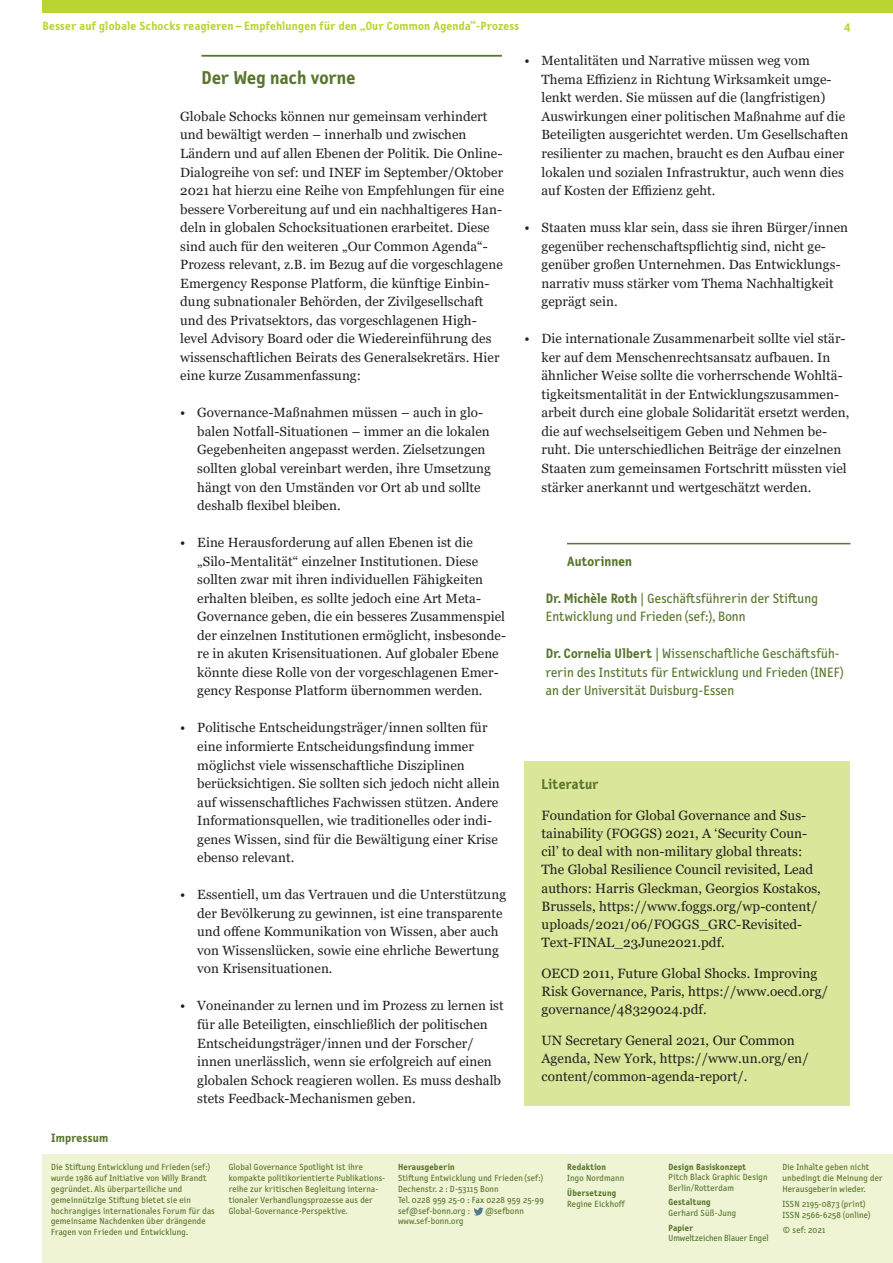
<style>
.page{position:relative;width:893px;height:1263px;background:#fff}
.page>*{position:absolute;margin:0;border:0;box-sizing:border-box;transform-origin:0 0}
.t1{font:700 18.75px "Letter Gothic Text OT";letter-spacing:.005em;color:#58762d}
.t2{font:700 14.4px "Letter Gothic Text OT";letter-spacing:.015em;color:#58762d}
.t3{font:13.65px/18.6px "Letter Gothic Text OT";letter-spacing:.01em;color:#58762d}
.t4{font:700 13.65px "Letter Gothic Text OT";letter-spacing:.01em;color:#58762d}
.t5{font:13.5px/18.1px "Georgia";letter-spacing:.005em;color:#231f20}
.t6{font:13.35px/18.6px "Georgia";letter-spacing:.005em;color:#231f20}
.t7{font:700 12.15px "Letter Gothic Text OT";letter-spacing:.02em;color:#58762d}
.t8{font:700 12px "Letter Gothic Text OT";letter-spacing:.02em;color:#bad432}
.t9{font:9px/10.9px "Letter Gothic Text OT";letter-spacing:.02em;color:#58762d}
.t10{font:700 9px "Letter Gothic Text OT";letter-spacing:.02em;color:#58762d}
.t11{font:9px "Letter Gothic Text OT";color:#58762d}
.s1{font-weight:700}
</style>
<div class="page">
<div style="left:43px;top:0;width:850px;height:13px;background:#bad432"></div>
<div style="left:43px;top:1154px;width:850px;height:109px;background:#eef4d4"></div>
<svg style="left:474px;top:1207px;width:10px;height:9px"></svg>
<hr style="left:201px;top:55px;width:301px;height:2px;background:#58762d">
<hr style="left:567px;top:543px;width:283px;height:1px;background:#58762d">
<div style="left:524px;top:761px;width:326px;height:344px;background:#dae699"></div>
<p class="t8" style="left:43px;top:18px;width:478px">Besser auf globale Schocks reagieren – Empfehlungen für den „Our Common Agenda“-Prozess</p>
<h1 class="t1" style="left:201px;top:66px;width:155px">Der Weg nach vorne</h1>
<p class="t6" style="left:180px;top:107px;width:326px">Globale Schocks können nur gemeinsam verhindert und bewältigt werden – innerhalb und zwischen Ländern und auf allen Ebenen der Politik. Die Online-Dialogreihe von sef: und INEF im September/Oktober 2021 hat hierzu eine Reihe von Empfehlungen für eine bessere Vorbereitung auf und ein nachhaltigeres Han&shy;deln in globalen Schocksituationen erarbeitet. Diese sind auch für den weiteren „Our Common Agenda“- Prozess relevant, z.B. im Bezug auf die vorgeschlagene Emergency Response Platform, die künftige Einbin&shy;dung subnationaler Behörden, der Zivilgesellschaft und des Privatsektors, das vorgeschlagenen High&shy;level Advisory Board oder die Wiedereinführung des wissenschaftlichen Beirats des Generalsekretärs. Hier eine kurze Zusammenfassung:</p>
<p class="t6" style="left:197px;top:404px;width:295px;text-indent:-17px">• Governance-Maßnahmen müssen – auch in glo&shy;balen Notfall-Situationen – immer an die lokalen Gegebenheiten angepasst werden. Zielsetzungen sollten global vereinbart werden, ihre Umsetzung hängt von den Umständen vor Ort ab und sollte deshalb flexibel bleiben.</p>
<p class="t6" style="left:197px;top:533px;width:310px;text-indent:-17px">• Eine Herausforderung auf allen Ebenen ist die „Silo-Mentalität“ einzelner Institutionen. Diese sollten zwar mit ihren individuellen Fähigkeiten erhalten bleiben, es sollte jedoch eine Art Meta-Governance geben, die ein besseres Zusammenspiel der einzelnen Institutionen ermöglicht, insbesonde&shy;re in akuten Krisensituationen. Auf globaler Ebene könnte diese Rolle von der vorgeschlagenen Emer&shy;gency Response Platform übernommen werden.</p>
<p class="t6" style="left:197px;top:719px;width:304px;text-indent:-17px">• Politische Entscheidungsträger/innen sollten für eine informierte Entscheidungsfindung immer möglichst viele wissenschaftliche Disziplinen berücksichtigen. Sie sollten sich jedoch nicht allein auf wissenschaftliches Fachwissen stützen. Andere Informationsquellen, wie traditionelles oder indi&shy;genes Wissen, sind für die Bewältigung einer Krise ebenso relevant.</p>
<p class="t6" style="left:197px;top:886px;width:310px;text-indent:-17px">• Essentiell, um das Vertrauen und die Unterstützung der Bevölkerung zu gewinnen, ist eine transparente und offene Kommunikation von Wissen, aber auch von Wissenslücken, sowie eine ehrliche Bewertung von Krisensituationen.</p>
<p class="t6" style="left:197px;top:997px;width:308px;text-indent:-17px">• Voneinander zu lernen und im Prozess zu lernen ist für alle Beteiligten, einschließlich der politischen Entscheidungsträger/innen und der Forscher/ innen unerlässlich, wenn sie erfolgreich auf einen globalen Schock reagieren wollen. Es muss deshalb stets Feedback-Mechanismen geben.</p>
<p class="t8" style="left:844px;top:18px;width:8px">4</p>
<p class="t6" style="left:541px;top:52px;width:308px;text-indent:-17px">• Mentalitäten und Narrative müssen weg vom Thema Effizienz in Richtung Wirksamkeit umge&shy;lenkt werden. Sie müssen auf die (langfristigen)<br>Auswirkungen einer politischen Maßnahme auf die Beteiligten ausgerichtet werden. Um Gesellschaften resilienter zu machen, braucht es den Aufbau einer lokalen und sozialen Infrastruktur, auch wenn dies auf Kosten der Effizienz geht.</p>
<p class="t6" style="left:541px;top:218px;width:308px;text-indent:-17px">• Staaten muss klar sein, dass sie ihren Bürger/innen gegenüber rechenschaftspflichtig sind, nicht ge&shy;genüber großen Unternehmen. Das Entwicklungs&shy;narrativ muss stärker vom Thema Nachhaltigkeit geprägt sein.</p>
<p class="t6" style="left:541px;top:330px;width:309px;text-indent:-17px">• Die internationale Zusammenarbeit sollte viel stär&shy;ker auf dem Menschenrechtsansatz aufbauen. In ähnlicher Weise sollte die vorherrschende Wohltä&shy;tigkeitsmentalität in der Entwicklungszusammen&shy;arbeit durch eine globale Solidarität ersetzt werden, die auf wechselseitigem Geben und Nehmen be&shy;ruht. Die unterschiedlichen Beiträge der einzelnen Staaten zum gemeinsamen Fortschritt müssten viel stärker anerkannt und wertgeschätzt werden.</p>
<p class="t4" style="left:567px;top:553px;width:67px">Autorinnen</p>
<p class="t3" style="left:546px;top:589px;width:274px"><span class="s1">Dr. Michèle Roth</span> | Geschäftsführerin der Stiftung<br>Entwicklung und Frieden (sef:), Bonn</p>
<p class="t3" style="left:546px;top:644px;width:300px"><span class="s1">Dr. Cornelia Ulbert</span> | Wissenschaftliche Geschäftsfüh&shy;rerin des Instituts für Entwicklung und Frieden (INEF) an der Universität Duisburg-Essen</p>
<p class="t2" style="left:541px;top:775px;width:59px">Literatur</p>
<p class="t5" style="left:541px;top:806px;width:281px">Foundation for Global Governance and Sus&shy;tainability (FOGGS) 2021, A ‘Security Coun&shy;cil’ to deal with non-military global threats:<br>The Global Resilience Council revisited, Lead authors: Harris Gleckman, Georgios Kostakos, Brussels, https://www.foggs.org/wp-content/ uploads/2021/06/FOGGS_GRC-Revisited-Text-FINAL_23June2021.pdf.</p>
<p class="t5" style="left:541px;top:964px;width:288px">OECD 2011, Future Global Shocks. Improving<br>Risk Governance, Paris, https://www.oecd.org/ governance/48329024.pdf.</p>
<p class="t5" style="left:541px;top:1031px;width:269px">UN Secretary General 2021, Our Common<br>Agenda, New York, https://www.un.org/en/ content/common-agenda-report/.</p>
<p class="t7" style="left:51px;top:1131px;width:59px">Impressum</p>
<p class="t9" style="left:51px;top:1161px;width:165px">Die Stiftung Entwicklung und Frieden (sef:) wurde 1986 auf Initiative von Willy Brandt gegründet. Als überparteiliche und gemeinnützige Stiftung bietet sie ein hochrangiges internationales Forum für das gemeinsame Nachdenken über drängende Fragen von Frieden und Entwicklung.</p>
<p class="t9" style="left:229px;top:1161px;width:158px">Global Governance Spotlight ist ihre kompakte politikorientierte Publikations&shy;reihe zur kritischen Begleitung interna&shy;tionaler Verhandlungsprozesse aus der Global-Governance-Perspektive.</p>
<p class="t10" style="left:398px;top:1161px;width:58px">Herausgeberin</p>
<p class="t9" style="left:398px;top:1172px;width:147px">Stiftung Entwicklung und Frieden (sef:)<br>Dechenstr. 2 : D-53115 Bonn<br>Tel. 0228 959 25-0 : Fax 0228 959 25-99 sef@sef-bonn.org :</p>
<p class="t9" style="left:485px;top:1205px;width:40px">@sefbonn</p>
<p class="t9" style="left:398px;top:1216px;width:67px">www.sef-bonn.org</p>
<p class="t10" style="left:567px;top:1161px;width:40px">Redaktion</p>
<p class="t9" style="left:567px;top:1172px;width:59px">Ingo Nordmann</p>
<p class="t10" style="left:567px;top:1187px;width:50px">Übersetzung</p>
<p class="t9" style="left:567px;top:1198px;width:59px">Regine Eickhoff</p>
<p class="t10" style="left:668px;top:1161px;width:79px">Design Basiskonzept</p>
<p class="t9" style="left:668px;top:1172px;width:101px;line-height:10.5px">Pitch Black Graphic Design<br>Berlin/Rotterdam</p>
<p class="t10" style="left:668px;top:1197px;width:44px">Gestaltung</p>
<p class="t9" style="left:668px;top:1207px;width:69px">Gerhard Süß-Jung</p>
<p class="t10" style="left:668px;top:1222px;width:26px">Papier</p>
<p class="t11" style="left:668px;top:1233px;width:102px">Umweltzeichen Blauer Engel</p>
<p class="t9" style="left:782px;top:1161px;width:102px">Die Inhalte geben nicht unbedingt die Meinung der<br>Herausgeberin wieder.</p>
<p class="t9" style="left:782px;top:1198px;width:90px">ISSN 2195-0873 (print)<br>ISSN 2566-6258 (online)</p>
<p class="t9" style="left:782px;top:1224px;width:44px">© sef: 2021</p>
</div>
